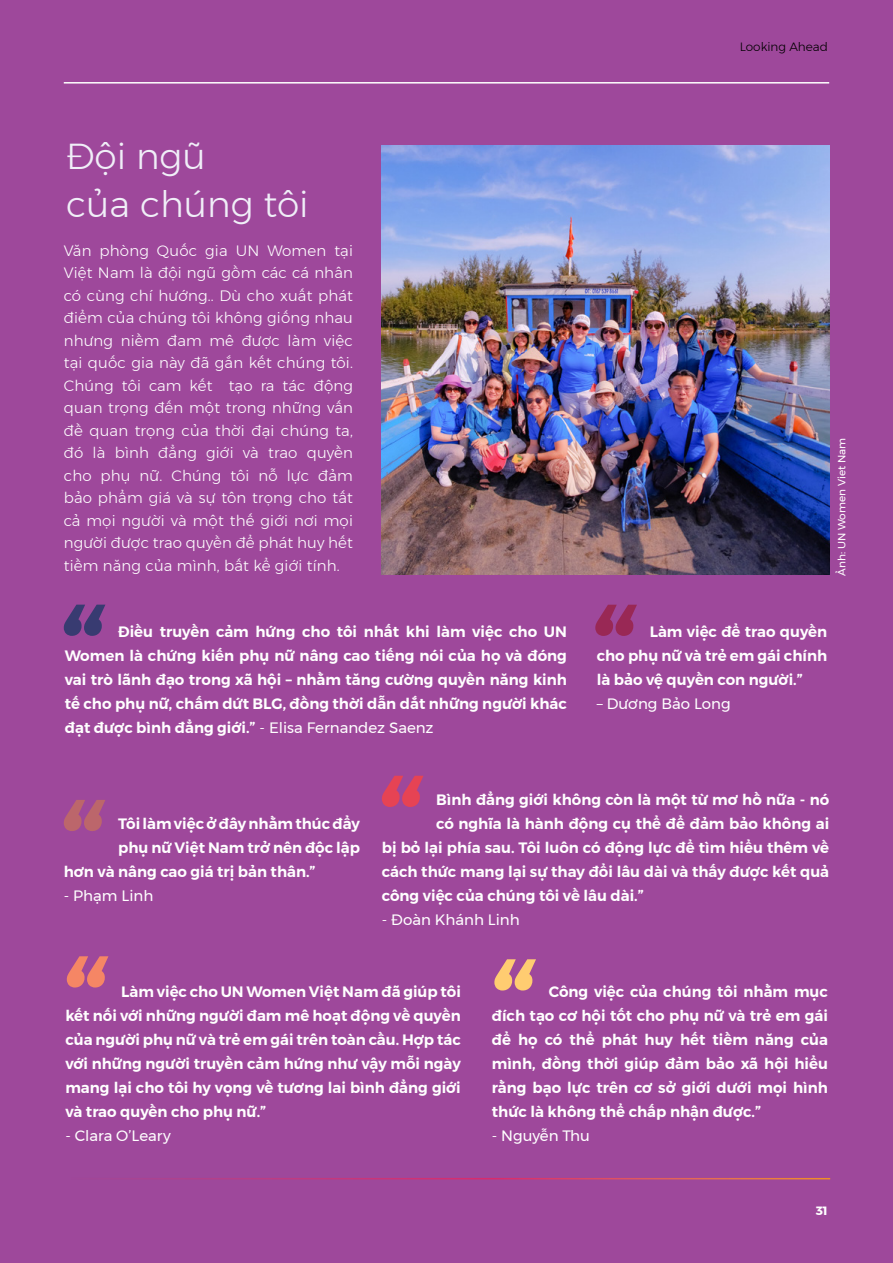
<style>
.page{position:relative;width:893px;height:1263px;background:#9e489b}
.page>*{position:absolute;margin:0;border:0;box-sizing:border-box;transform-origin:0 0}
.t1{font:300 36px/48px "Montserrat";color:#f0eff8}
.t2{font:600 15px/24px "Montserrat";color:#fff;text-align:justify}
.t3{font:300 15px/22.5px "Montserrat";letter-spacing:.01em;color:#fff;text-align:justify}
.t4{font:15px "Montserrat";color:#fff}
.t5{font:300 12px "Montserrat";color:#000}
.t6{font:700 12px "Montserrat";color:#fff}
.t7{font:10.5px "Montserrat";color:#fff}
.s1{font-weight:400}
</style>
<div class="page">
<hr style="left:65px;top:1178px;width:765px;height:1px;background:#fff">
<hr style="left:64px;top:82px;width:765px;height:2px;background:#fff">
<img style="left:382px;top:145px;width:447px;height:430px">
<svg style="left:64px;top:605px;width:41px;height:31px"></svg>
<svg style="left:595px;top:605px;width:42px;height:31px"></svg>
<svg style="left:64px;top:800px;width:41px;height:31px"></svg>
<svg style="left:494px;top:959px;width:42px;height:31px"></svg>
<svg style="left:382px;top:776px;width:41px;height:31px"></svg>
<svg style="left:67px;top:956px;width:41px;height:31px"></svg>
<p class="t5" style="left:740px;top:38px;width:90px">Looking Ahead</p>
<h1 class="t1" style="left:66px;top:132px;width:244px">Đội ngũ<br>của chúng tôi</h1>
<p class="t3" style="left:64px;top:239px;width:291px">Văn phòng Quốc gia UN Women tại Việt Nam là đội ngũ gồm các cá nhân có cùng chí hướng.. Dù cho xuất phát điểm của chúng tôi không giống nhau nhưng niềm đam mê được làm việc tại quốc gia này đã gắn kết chúng tôi.<br>Chúng tôi cam kết tạo ra tác động quan trọng đến một trong những vấn đề quan trọng của thời đại chúng ta, đó là bình đẳng giới và trao quyền cho phụ nữ. Chúng tôi nỗ lực đảm bảo phẩm giá và sự tôn trọng cho tất cả mọi người và một thế giới nơi mọi người được trao quyền để phát huy hết tiềm năng của mình, bất kể giới tính.</p>
<p class="t2" style="left:65px;top:620px;width:504px;text-indent:53px">Điều truyền cảm hứng cho tôi nhất khi làm việc cho UN Women là chứng kiến phụ nữ nâng cao tiếng nói của họ và đóng vai trò lãnh đạo trong xã hội – nhằm tăng cường quyền năng kinh tế cho phụ nữ, chấm dứt BLG, đồng thời dẫn dắt những người khác đạt được bình đẳng giới.” <span class="s1">- Elisa Fernandez Saenz</span></p>
<p class="t7" style="left:834px;top:576px;width:139px;rotate:-90deg">Ảnh: UN Women Viet Nam</p>
<p class="t2" style="left:597px;top:620px;width:232px;text-indent:53px">Làm việc để trao quyền cho phụ nữ và trẻ em gái chính là bảo vệ quyền con người.”</p>
<p class="t4" style="left:597px;top:692px;width:135px">– Dương Bảo Long</p>
<p class="t2" style="left:118px;top:812px;width:243px">Tôi làm việc ở đây nhằm thúc đẩy</p>
<p class="t2" style="left:118px;top:836px;width:243px">phụ nữ Việt Nam trở nên độc lập</p>
<p class="t2" style="left:64px;top:860px;width:253px">hơn và nâng cao giá trị bản thân.”</p>
<p class="t4" style="left:64px;top:884px;width:91px">- Phạm Linh</p>
<p class="t2" style="left:436px;top:788px;width:394px">Bình đẳng giới không còn là một từ mơ hồ nữa - nó</p>
<p class="t2" style="left:436px;top:812px;width:394px">có nghĩa là hành động cụ thể để đảm bảo không ai</p>
<p class="t2" style="left:382px;top:836px;width:449px">bị bỏ lại phía sau. Tôi luôn có động lực để tìm hiểu thêm về</p>
<p class="t2" style="left:382px;top:860px;width:449px">cách thức mang lại sự thay đổi lâu dài và thấy được kết quả</p>
<p class="t2" style="left:382px;top:884px;width:263px">công việc của chúng tôi về lâu dài.”</p>
<p class="t4" style="left:382px;top:908px;width:139px">- Đoàn Khánh Linh</p>
<p class="t2" style="left:65px;top:980px;width:397px;text-indent:56px">Làm việc cho UN Women Việt Nam đã giúp tôi kết nối với những người đam mê hoạt động về quyền của người phụ nữ và trẻ em gái trên toàn cầu. Hợp tác với những người truyền cảm hứng như vậy mỗi ngày mang lại cho tôi hy vọng về tương lai bình đẳng giới và trao quyền cho phụ nữ.”</p>
<p class="t4" style="left:65px;top:1124px;width:107px">- Clara O’Leary</p>
<p class="t2" style="left:492px;top:980px;width:338px;text-indent:57px">Công việc của chúng tôi nhằm mục đích tạo cơ hội tốt cho phụ nữ và trẻ em gái để họ có thể phát huy hết tiềm năng của mình, đồng thời giúp đảm bảo xã hội hiểu rằng bạo lực trên cơ sở giới dưới mọi hình thức là không thể chấp nhận được.”</p>
<p class="t4" style="left:492px;top:1124px;width:100px">- Nguyễn Thu</p>
<p class="t6" style="left:816px;top:1201px;width:14px">31</p>
</div>
